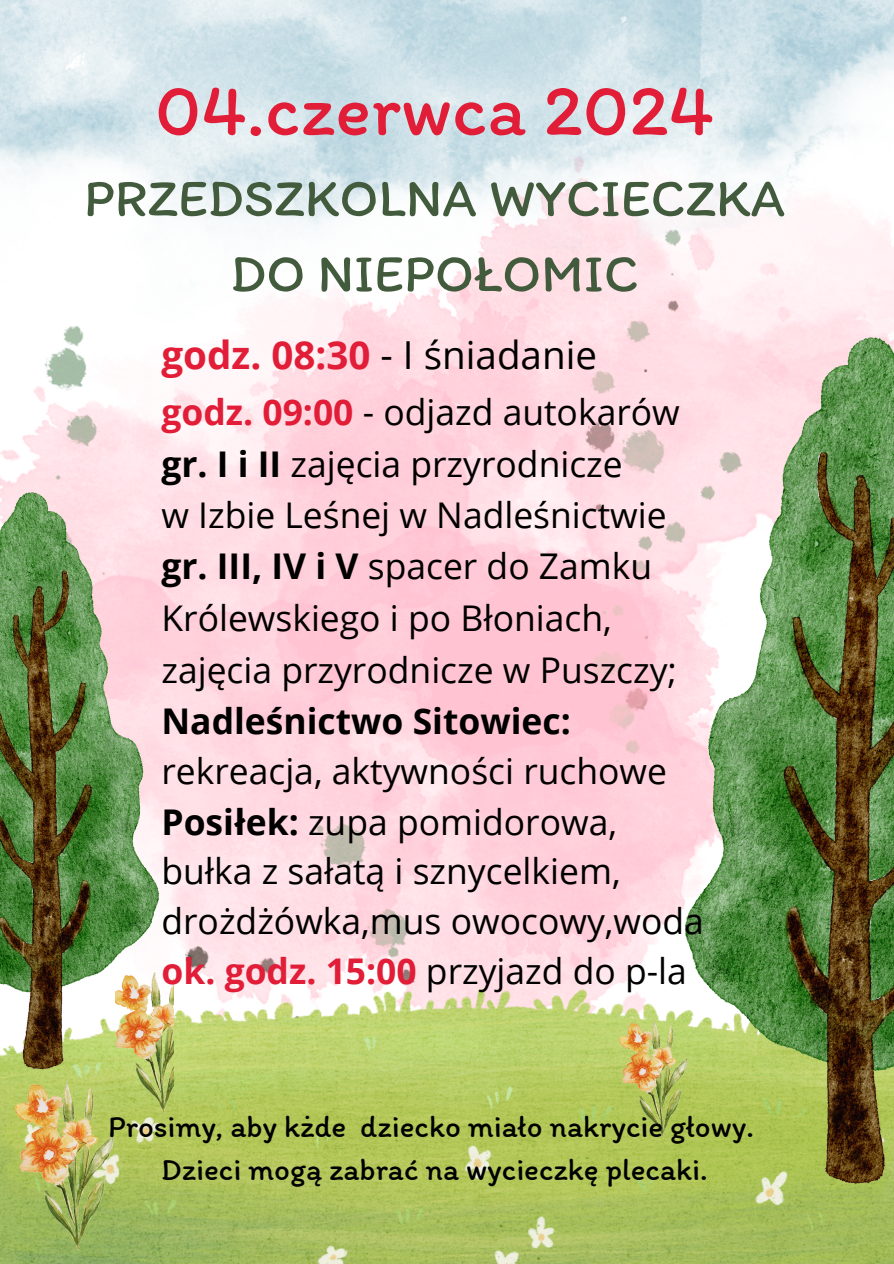
<style>
.page{position:relative;width:894px;height:1264px;background:#fff}
.page>*{position:absolute;margin:0;border:0;box-sizing:border-box;transform-origin:0 0}
.t1{font:75.15px "Itim";color:#e11d38}
.t2{font:54px/75.3px "Itim";color:#435b3d;text-align:center}
.t3{font:38.55px "Open Sans";color:#000}
.t4{font:35.4px/50.7px "Open Sans";color:#000}
.t5{font:30.9px "Itim";color:#000}
.s1{font-weight:700;color:#e11d38}
.s2{font-weight:700}
</style>
<div class="page">
<img style="left:0;top:366px;width:446px;height:622px">
<img style="left:0;top:988px;width:893px;height:275px">
<img style="left:446px;top:366px;width:447px;height:853px">
<img style="left:0;top:490px;width:321px;height:603px">
<img style="left:13px;top:1077px;width:102px;height:172px">
<img style="left:617px;top:1018px;width:71px;height:119px">
<img style="left:115px;top:969px;width:59px;height:144px">
<img style="left:0;top:0;width:893px;height:366px">
<p class="t1" style="left:155px;top:64px;width:560px">04.czerwca 2024</p>
<p class="t2" style="left:84px;top:160px;width:702px">PRZEDSZKOLNA WYCIECZKA<br>DO NIEPOŁOMIC</p>
<p class="t3" style="left:161px;top:328px;width:437px"><span class="s1">godz. 08:30</span> - I śniadanie</p>
<p class="t4" style="left:161px;top:386px;width:544px"><span class="s1">godz. 09:00</span> - odjazd autokarów <span class="s2">gr. I i II</span> zajęcia przyrodnicze<br>w Izbie Leśnej w Nadleśnictwie <span class="s2">gr. III, IV i V</span> spacer do Zamku<br>Królewskiego i po Błoniach, zajęcia przyrodnicze w Puszczy;<br><span class="s2">Nadleśnictwo Sitowiec: </span>rekreacja, aktywności ruchowe<br><span class="s2">Posiłek:</span> zupa pomidorowa, bułka z sałatą i sznycelkiem, drożdżówka,mus owocowy,woda <span class="s1">ok. godz. 15:00</span> przyjazd do p-la</p>
<p class="t5" style="left:108px;top:1107px;width:647px">Prosimy, aby kżde dziecko miało nakrycie głowy.</p>
<p class="t5" style="left:161px;top:1150px;width:548px">Dzieci mogą zabrać na wycieczkę plecaki.</p>
</div>
